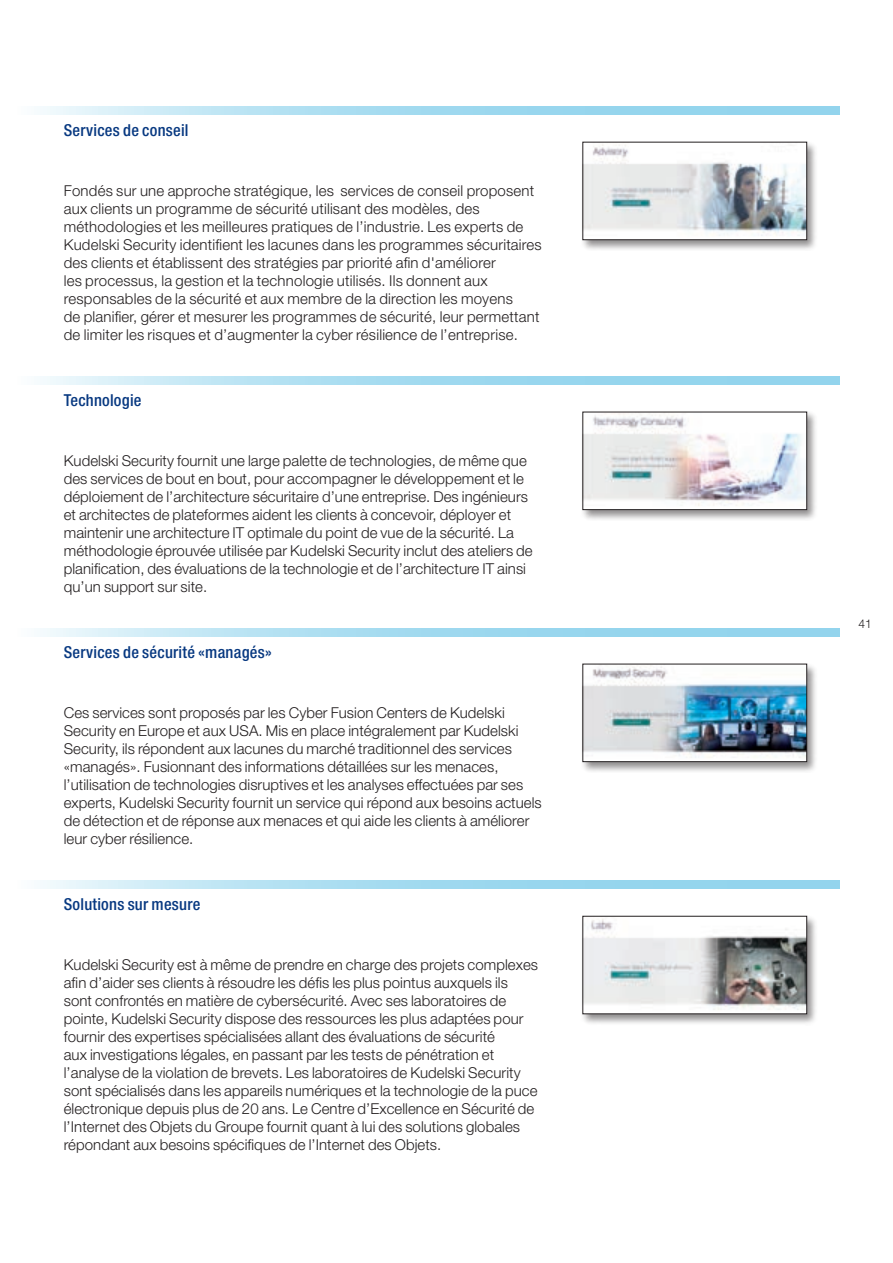
<style>
.page{position:relative;width:893px;height:1263px;background:#fff}
.page>*{position:absolute;margin:0;border:0;box-sizing:border-box;transform-origin:0 0}
.t1{font:500 condensed 16.5px "Helvetica Neue LT Std";letter-spacing:.015em;color:#083981}
.t2{font:300 15px/18px "Helvetica Neue LT Std";letter-spacing:.005em;color:#231f20}
.t3{font:300 12px "Helvetica Neue LT Std";color:#231f20}
</style>
<div class="page">
<div style="left:580px;top:662px;width:238px;height:111px;background:#231f20;opacity:.5"></div>
<img style="left:585px;top:666px;width:220px;height:94px">
<div style="left:583px;top:664px;width:224px;height:98px;border:1px solid #231f20"></div>
<div style="left:580px;top:410px;width:238px;height:111px;background:#231f20;opacity:.5"></div>
<img style="left:585px;top:414px;width:220px;height:94px">
<div style="left:583px;top:412px;width:224px;height:98px;border:1px solid #231f20"></div>
<div style="left:580px;top:140px;width:238px;height:111px;background:#231f20;opacity:.5"></div>
<img style="left:585px;top:144px;width:220px;height:94px">
<div style="left:583px;top:142px;width:224px;height:98px;border:1px solid #231f20"></div>
<div style="left:580px;top:914px;width:238px;height:111px;background:#231f20;opacity:.5"></div>
<img style="left:585px;top:918px;width:220px;height:94px">
<div style="left:583px;top:916px;width:224px;height:98px;border:1px solid #231f20"></div>
<svg style="left:40px;top:106px;width:800px;height:9px;background:#abddf0"></svg>
<svg style="left:40px;top:376px;width:800px;height:9px;background:#abddf0"></svg>
<svg style="left:40px;top:628px;width:800px;height:9px;background:#abddf0"></svg>
<svg style="left:40px;top:880px;width:800px;height:9px;background:#abddf0"></svg>
<p class="t1" style="left:64px;top:120px;width:126px">Services de conseil</p>
<p class="t2" style="left:64px;top:181px;width:480px">Fondés sur une approche stratégique, les services de conseil proposent aux clients un programme de sécurité utilisant des modèles, des méthodologies et les meilleures pratiques de l’industrie. Les experts de Kudelski Security identifient les lacunes dans les programmes sécuritaires des clients et établissent des stratégies par priorité afin d'améliorer<br>les processus, la gestion et la technologie utilisés. Ils donnent aux responsables de la sécurité et aux membre de la direction les moyens<br>de planifier, gérer et mesurer les programmes de sécurité, leur permettant de limiter les risques et d’augmenter la cyber résilience de l’entreprise.</p>
<p class="t1" style="left:64px;top:390px;width:79px">Technologie</p>
<p class="t2" style="left:64px;top:451px;width:470px">Kudelski Security fournit une large palette de technologies, de même que des services de bout en bout, pour accompagner le développement et le déploiement de l’architecture sécuritaire d’une entreprise. Des ingénieurs et architectes de plateformes aident les clients à concevoir, déployer et maintenir une architecture IT optimale du point de vue de la sécurité. La méthodologie éprouvée utilisée par Kudelski Security inclut des ateliers de planification, des évaluations de la technologie et de l’architecture IT ainsi qu’un support sur site.</p>
<p class="t1" style="left:64px;top:642px;width:209px">Services de sécurité «managés»</p>
<p class="t2" style="left:64px;top:703px;width:479px">Ces services sont proposés par les Cyber Fusion Centers de Kudelski Security en Europe et aux USA. Mis en place intégralement par Kudelski Security, ils répondent aux lacunes du marché traditionnel des services «managés». Fusionnant des informations détaillées sur les menaces, l’utilisation de technologies disruptives et les analyses effectuées par ses experts, Kudelski Security fournit un service qui répond aux besoins actuels de détection et de réponse aux menaces et qui aide les clients à améliorer leur cyber résilience.</p>
<p class="t1" style="left:64px;top:894px;width:138px">Solutions sur mesure</p>
<p class="t2" style="left:64px;top:955px;width:476px">Kudelski Security est à même de prendre en charge des projets complexes afin d’aider ses clients à résoudre les défis les plus pointus auxquels ils sont confrontés en matière de cybersécurité. Avec ses laboratoires de pointe, Kudelski Security dispose des ressources les plus adaptées pour fournir des expertises spécialisées allant des évaluations de sécurité<br>aux investigations légales, en passant par les tests de pénétration et l’analyse de la violation de brevets. Les laboratoires de Kudelski Security sont spécialisés dans les appareils numériques et la technologie de la puce électronique depuis plus de 20 ans. Le Centre d’Excellence en Sécurité de l’Internet des Objets du Groupe fournit quant à lui des solutions globales répondant aux besoins spécifiques de l’Internet des Objets.</p>
<p class="t3" style="left:858px;top:616px;width:15px">41</p>
</div>
